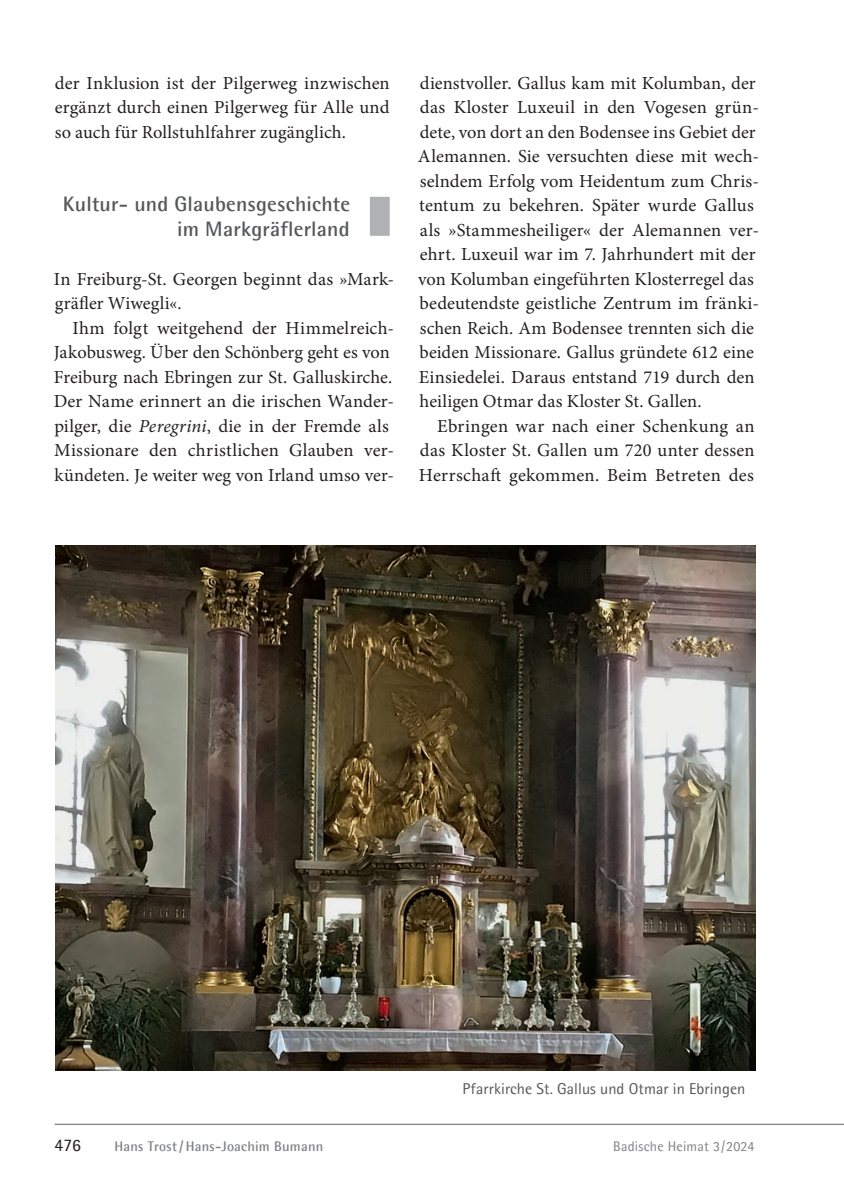
<style>
.page{position:relative;width:844px;height:1191px;background:#fff}
.page>*{position:absolute;margin:0;border:0;box-sizing:border-box;transform-origin:0 0}
.t1{font:700 21px/24.5px "Agfa Rotis Semisans";letter-spacing:.01em;color:#57585a;text-align:right}
.t2{font:18.38px/24.5px "Minion Pro";letter-spacing:.005em;color:#231f20}
.t3{font:17.5px "Agfa Rotis Semisans";color:#231f20}
.t4{font:15.75px "Agfa Rotis Semisans";letter-spacing:.005em;color:#57585a}
.t5{font:700 14px "Agfa Rotis Semisans";letter-spacing:.015em;color:#808285}
.t6{font:14px "Agfa Rotis Semisans";letter-spacing:.015em;color:#808285}
.s1{font-style:italic}
</style>
<div class="page">
<hr style="left:55px;top:1124px;width:788px;height:1px;background:#636366">
<div style="left:370px;top:197px;width:19px;height:39px;background:#b0b1b5"></div>
<img style="left:55px;top:546px;width:700px;height:524px">
<p class="t2" style="left:55px;top:72px;width:336px;text-align:justify">der Inklusion ist der Pilgerweg inzwischen ergänzt durch einen Pilgerweg für Alle und so auch für Rollstuhlfahrer zugänglich.</p>
<p class="t1" style="left:63px;top:191px;width:289px">Kultur- und Glaubensgeschichte im Markgräflerland</p>
<p class="t2" style="left:54px;top:268px;width:341px">In Freiburg-St. Georgen beginnt das »Mark&shy;gräfler Wiwegli«.</p>
<p class="t2" style="left:54px;top:317px;width:342px;text-indent:19px">Ihm folgt weitgehend der Himmelreich-Jakobusweg. Über den Schönberg geht es von Freiburg nach Ebringen zur St. Galluskirche.<br>Der Name erinnert an die irischen Wander&shy;pilger, die <span class="s1">Peregrini</span>, die in der Fremde als Missio nare den christlichen Glauben ver&shy;kündeten. Je weiter weg von Irland umso ver-</p>
<p class="t2" style="left:418px;top:72px;width:342px">dienstvoller. Gallus kam mit Kolumban, der das Kloster Luxeuil in den Vogesen grün&shy;dete, von dort an den Bodensee ins Gebiet der Alemannen. Sie versuchten diese mit wech&shy;selndem Erfolg vom Heidentum zum Chris&shy;tentum zu bekehren. Später wurde Gallus als »Stammesheiliger« der Alemannen ver&shy;ehrt. Luxeuil war im 7. Jahrhundert mit der von Kolumban eingeführten Klosterregel das bedeutendste geistliche Zentrum im fränki&shy;schen Reich. Am Bodensee trennten sich die beiden Missionare. Gallus gründete 612 eine Einsiedelei. Daraus entstand 719 durch den heiligen Otmar das Kloster St. Gallen.</p>
<p class="t2" style="left:419px;top:415px;width:337px;text-align:justify;text-indent:18px">Ebringen war nach einer Schenkung an das Kloster St. Gallen um 720 unter dessen Herrschaft gekommen. Beim Betreten des</p>
<p class="t4" style="left:462px;top:1079px;width:284px">Pfarrkirche St. Gallus und Otmar in Ebringen</p>
<p class="t3" style="left:55px;top:1134px;width:28px">476</p>
<p class="t5" style="left:114px;top:1137px;width:210px">Hans Trost / Hans-Joachim Bumann</p>
<p class="t6" style="left:613px;top:1137px;width:143px">Badische Heimat 3 / 2024</p>
</div>
